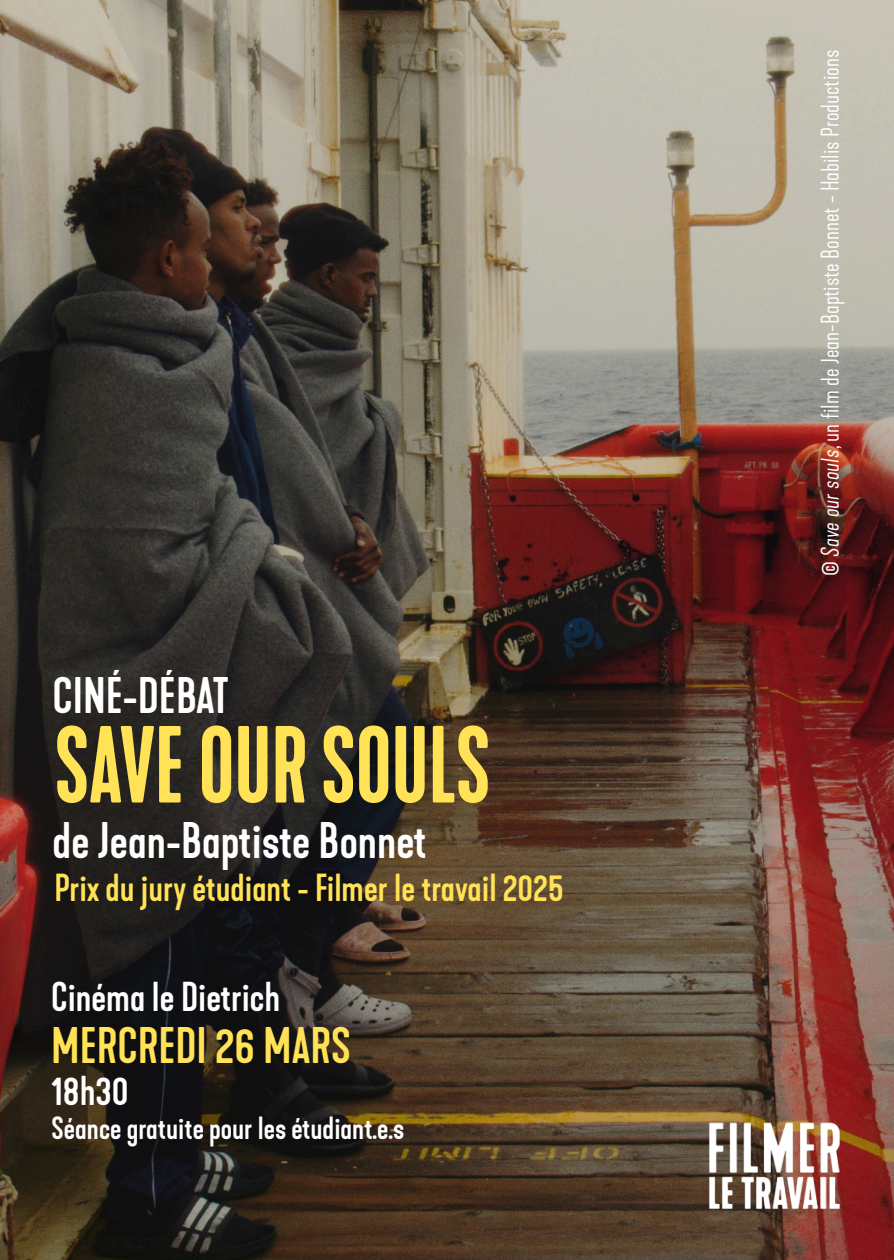
<style>
.page{position:relative;width:894px;height:1260px;background:#fff}
.page>*{position:absolute;margin:0;border:0;box-sizing:border-box;transform-origin:0 0}
.t1{font:500 condensed 102px "Kapra Neue";color:#ffe256}
.t2{font:500 48px "Kapra Neue";color:#fff}
.t3{font:500 48px "Kapra Neue";color:#ffe256}
.t4{font:500 39px "Kapra Neue";color:#fff}
.t5{font:500 36.6px "Kapra Neue";color:#ffe256}
.t6{font:500 30px "Kapra Neue";color:#fff}
.t7{font:300 24px "Kapra Neue";color:#fff}
.s1{font-style:italic}
</style>
<div class="page">
<img style="left:0;top:0;width:894px;height:1259px">
<img style="left:693px;top:1090px;width:162px;height:156px">
<p class="t2" style="left:52px;top:676px;width:178px">CINÉ-DÉBAT</p>
<p class="t1" style="left:55px;top:724px;width:437px">SAVE OUR SOULS</p>
<p class="t2" style="left:52px;top:820px;width:376px">de Jean-Baptiste Bonnet</p>
<p class="t5" style="left:54px;top:872px;width:511px">Prix du jury étudiant - Filmer le travail 2025</p>
<p class="t4" style="left:51px;top:980px;width:231px">Cinéma le Dietrich</p>
<p class="t3" style="left:51px;top:1025px;width:301px">MERCREDI 26 MARS</p>
<p class="t4" style="left:51px;top:1074px;width:79px">18h30</p>
<p class="t6" style="left:52px;top:1116px;width:354px">Séance gratuite pour les étudiant.e.s</p>
<p class="t7" style="left:820px;top:576px;width:527px;rotate:-90deg">© <span class="s1">Save our souls</span>, un film de Jean-Baptiste Bonnet - Habilis Productions</p>
</div>
